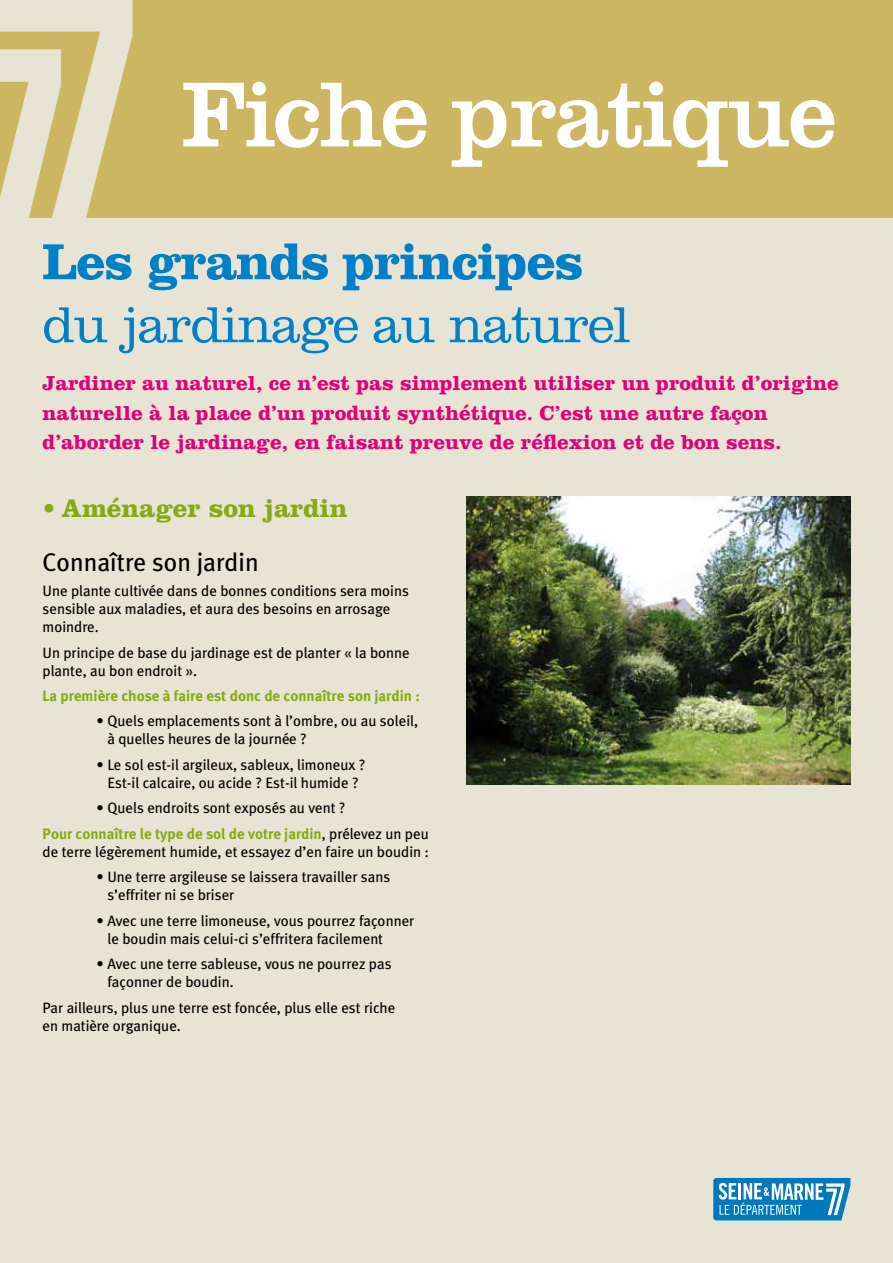
<style>
.page{position:relative;width:893px;height:1263px;background:#e7e4d5}
.page>*{position:absolute;margin:0;border:0;box-sizing:border-box;transform-origin:0 0}
.t1{font:96px "Clarendon";letter-spacing:-.025em;color:#fff}
.t2{font:300 52.5px "Clarendon";letter-spacing:-.025em;color:#0080c6}
.t3{font:700 52.5px "Clarendon";letter-spacing:-.025em;color:#0080c6}
.t4{font:700 26.4px "Clarendon";color:#86aa11}
.t5{font:25.5px "Meta Plus";color:#000}
.t6{font:700 21px/29.1px "Clarendon";color:#e2007a}
.t7{font:15px/18px "Meta Plus";color:#000}
.t8{font:700 15px "Meta";color:#86aa11}
.s1{font-family:"Meta Plus";font-weight:400;color:#000}
</style>
<div class="page">
<svg style="left:713px;top:1178px;width:137px;height:42px"></svg>
<img style="left:466px;top:496px;width:384px;height:288px">
<div style="left:0;top:0;width:893px;height:217px;background:#cdb661"></div>
<img style="left:0;top:0;width:199px;height:218px">
<h1 class="t1" style="left:182px;top:58px;width:656px">Fiche pratique</h1>
<h2 class="t3" style="left:43px;top:230px;width:543px">Les grands principes</h2>
<h2 class="t2" style="left:43px;top:294px;width:590px">du jardinage au naturel</h2>
<h3 class="t6" style="left:43px;top:368px;width:798px">Jardiner au naturel, ce n’est pas simplement utiliser un produit d’origine naturelle à la place d’un produit synthétique. C’est une autre façon d’aborder le jardinage, en faisant preuve de réflexion et de bon sens.</h3>
<h3 class="t4" style="left:43px;top:492px;width:306px">• Aménager son jardin</h3>
<h3 class="t5" style="left:43px;top:547px;width:218px">Connaître son jardin</h3>
<p class="t7" style="left:43px;top:582px;width:368px">Une plante cultivée dans de bonnes conditions sera moins sensible aux maladies, et aura des besoins en arrosage moindre.</p>
<p class="t7" style="left:43px;top:643px;width:369px">Un principe de base du jardinage est de planter « la bonne plante, au bon endroit ».</p>
<p class="t8" style="left:43px;top:686px;width:379px">La première chose à faire est donc de connaître son jardin :</p>
<p class="t7" style="left:107px;top:712px;width:312px;text-indent:-11px">• Quels emplacements sont à l’ombre, ou au soleil, à quelles heures de la journée ?</p>
<p class="t7" style="left:97px;top:756px;width:270px;text-align:center">• Le sol est-il argileux, sableux, limoneux ?<br>Est-il calcaire, ou acide ? Est-il humide ?</p>
<p class="t7" style="left:97px;top:799px;width:251px">• Quels endroits sont exposés au vent ?</p>
<p class="t8" style="left:43px;top:824px;width:388px">Pour connaître le type de sol de votre jardin<span class="s1">, prélevez un peu</span></p>
<p class="t7" style="left:43px;top:843px;width:388px">de terre légèrement humide, et essayez d’en faire un boudin :</p>
<p class="t7" style="left:107px;top:868px;width:284px;text-indent:-11px">• Une terre argileuse se laissera travailler sans s’effriter ni se briser</p>
<p class="t7" style="left:107px;top:911px;width:308px;text-indent:-11px">• Avec une terre limoneuse, vous pourrez façonner le boudin mais celui-ci s’effritera facilement</p>
<p class="t7" style="left:107px;top:955px;width:286px;text-indent:-11px">• Avec une terre sableuse, vous ne pourrez pas façonner de boudin.</p>
<p class="t7" style="left:43px;top:998px;width:354px">Par ailleurs, plus une terre est foncée, plus elle est riche en matière organique.</p>
</div>
